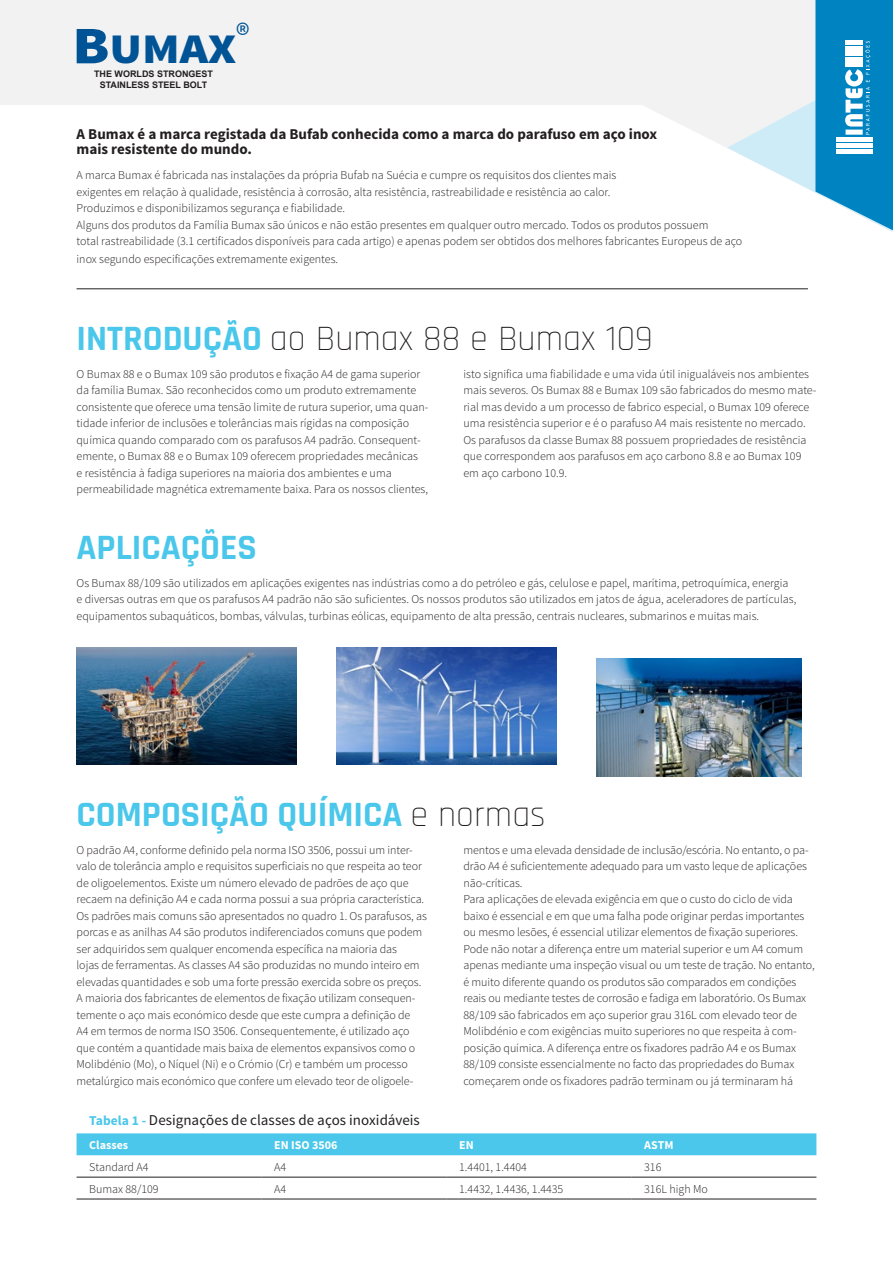
<style>
.page{position:relative;width:893px;height:1263px;background:#fff}
.page>*{position:absolute;margin:0;border:0;box-sizing:border-box;transform-origin:0 0}
.t1{font:900 42.3px "Source Sans Pro";color:#005496;scale:1.15 1}
.t2{font:700 36px "Rajdhani";color:#4ac7ea}
.t3{font:300 36px "Rajdhani";color:#231f20}
.t4{font:700 15px/15px "Source Sans Pro";color:#231f20}
.t5{font:15px "Source Sans Pro";letter-spacing:.005em;color:#231f20}
.t6{font:300 12px/16.5px "Source Sans Pro";letter-spacing:-.005em;color:#231f20}
.t7{font:700 12px "Source Sans Pro";color:#fff}
.t8{font:700 9px/10.8px "Arial";color:#231f20;text-align:center}
.s1{font-size:52.8px}
.s2{font-weight:700;color:#4ac7ea}
.s3{font-weight:300;color:#231f20}
.s4{font-weight:700;font-size:13.5px;color:#4ac7ea}
</style>
<div class="page">
<div style="left:0;top:0;width:893px;height:104px;background:#f2f2f3"></div>
<svg style="left:640px;top:104px;width:87px;height:43px;fill:#f2f2f3"></svg>
<hr style="left:77px;top:288px;width:731px;height:1px;background:#231f20">
<img style="left:77px;top:647px;width:220px;height:118px">
<img style="left:336px;top:647px;width:221px;height:118px">
<img style="left:596px;top:659px;width:206px;height:117px">
<svg style="left:77px;top:1155px;width:739px;height:44px"></svg>
<div style="left:77px;top:1133px;width:739px;height:22px;background:#4ac7ea"></div>
<hr style="left:77px;top:1177px;width:184px;height:1px;background:#231f20">
<hr style="left:261px;top:1177px;width:185px;height:1px;background:#231f20">
<hr style="left:446px;top:1177px;width:185px;height:1px;background:#231f20">
<hr style="left:631px;top:1177px;width:185px;height:1px;background:#231f20">
<hr style="left:77px;top:1199px;width:184px;height:1px;background:#231f20">
<hr style="left:261px;top:1199px;width:185px;height:1px;background:#231f20">
<hr style="left:446px;top:1199px;width:185px;height:1px;background:#231f20">
<hr style="left:631px;top:1199px;width:185px;height:1px;background:#231f20">
<svg style="left:727px;top:0;width:166px;height:232px"></svg>
<hr style="left:836px;top:149px;width:36px;height:4px;background:#fff">
<div style="left:836px;top:143px;width:36px;height:5px;background:#fff"></div>
<hr style="left:836px;top:138px;width:36px;height:4px;background:#fff">
<h1 class="t1" style="left:72px;top:22px;width:156px"><span class="s1">B</span>UMAX<sup>®</sup></h1>
<p class="t8" style="left:94px;top:68px;width:121px">THE WORLDS STRONGEST<br>STAINLESS STEEL BOLT</p>
<p class="t4" style="left:77px;top:127px;width:582px">A Bumax é a marca registada da Bufab conhecida como a marca do parafuso em aço inox mais resistente do mundo.</p>
<p class="t6" style="left:77px;top:167px;width:667px">A marca Bumax é fabricada nas instalações da própria Bufab na Suécia e cumpre os requisitos dos clientes mais<br>exigentes em relação à qualidade, resistência à corrosão, alta resistência, rastreabilidade e resistência ao calor.<br>Produzimos e disponibilizamos segurança e fiabilidade.<br>Alguns dos produtos da Família Bumax são únicos e não estão presentes em qualquer outro mercado. Todos os produtos possuem<br>total rastreabilidade (3.1 certificados disponíveis para cada artigo) e apenas podem ser obtidos dos melhores fabricantes Europeus de aço</p>
<p class="t6" style="left:77px;top:251px;width:263px">inox segundo especificações extremamente exigentes.</p>
<h2 class="t3" style="left:77px;top:319px;width:578px"><span class="s2">INTRODUÇÃO</span> ao Bumax 88 e Bumax 109</h2>
<p class="t6" style="left:77px;top:365px;width:353px">O Bumax 88 e o Bumax 109 são produtos e fixação A4 de gama superior da família Bumax. São reconhecidos como um produto extremamente consistente que oferece uma tensão limite de rutura superior, uma quan&shy;tidade inferior de inclusões e tolerâncias mais rígidas na composição química quando comparado com os parafusos A4 padrão. Consequent&shy;emente, o Bumax 88 e o Bumax 109 oferecem propriedades mecânicas<br>e resistência à fadiga superiores na maioria dos ambientes e uma permeabilidade magnética extremamente baixa. Para os nossos clientes,</p>
<p class="t6" style="left:463px;top:365px;width:354px">isto significa uma fiabilidade e uma vida útil inigualáveis nos ambientes mais severos. Os Bumax 88 e Bumax 109 são fabricados do mesmo mate&shy;rial mas devido a um processo de fabrico especial, o Bumax 109 oferece uma resistência superior e é o parafuso A4 mais resistente no mercado.<br>Os parafusos da classe Bumax 88 possuem propriedades de resistência que correspondem aos parafusos em aço carbono 8.8 e ao Bumax 109 em aço carbono 10.9.</p>
<h2 class="t2" style="left:77px;top:526px;width:182px">APLICAÇÕES</h2>
<p class="t6" style="left:77px;top:574px;width:721px">Os Bumax 88/109 são utilizados em aplicações exigentes nas indústrias como a do petróleo e gás, celulose e papel, marítima, petroquímica, energia e diversas outras em que os parafusos A4 padrão não são suficientes. Os nossos produtos são utilizados em jatos de água, aceleradores de partículas, equipamentos subaquáticos, bombas, válvulas, turbinas eólicas, equipamento de alta pressão, centrais nucleares, submarinos e muitas mais.</p>
<h2 class="t2" style="left:77px;top:793px;width:471px">COMPOSIÇÃO QUÍMICA <span class="s3">e normas</span></h2>
<p class="t6" style="left:77px;top:841px;width:352px">O padrão A4, conforme definido pela norma ISO 3506, possui um inter&shy;valo de tolerância amplo e requisitos superficiais no que respeita ao teor de oligoelementos. Existe um número elevado de padrões de aço que recaem na definição A4 e cada norma possui a sua própria característica.<br>Os padrões mais comuns são apresentados no quadro 1. Os parafusos, as porcas e as anilhas A4 são produtos indiferenciados comuns que podem ser adquiridos sem qualquer encomenda específica na maioria das<br>lojas de ferramentas. As classes A4 são produzidas no mundo inteiro em elevadas quantidades e sob uma forte pressão exercida sobre os preços.<br>A maioria dos fabricantes de elementos de fixação utilizam consequen&shy;temente o aço mais económico desde que este cumpra a definição de<br>A4 em termos de norma ISO 3506. Consequentemente, é utilizado aço que contém a quantidade mais baixa de elementos expansivos como o Molibdénio (Mo), o Níquel (Ni) e o Crómio (Cr) e também um processo metalúrgico mais económico que confere um elevado teor de oligoele-</p>
<p class="t6" style="left:463px;top:841px;width:353px">mentos e uma elevada densidade de inclusão/escória. No entanto, o pa&shy;drão A4 é suficientemente adequado para um vasto leque de aplicações não-críticas.<br>Para aplicações de elevada exigência em que o custo do ciclo de vida baixo é essencial e em que uma falha pode originar perdas importantes ou mesmo lesões, é essencial utilizar elementos de fixação superiores.<br>Pode não notar a diferença entre um material superior e um A4 comum apenas mediante uma inspeção visual ou um teste de tração. No entanto, é muito diferente quando os produtos são comparados em condições reais ou mediante testes de corrosão e fadiga em laboratório. Os Bumax 88/109 são fabricados em aço superior grau 316L com elevado teor de Molibdénio e com exigências muito superiores no que respeita à com&shy;posição química. A diferença entre os fixadores padrão A4 e os Bumax 88/109 consiste essencialmente no facto das propriedades do Bumax começarem onde os fixadores padrão terminam ou já terminaram há</p>
<p class="t5" style="left:89px;top:1110px;width:332px"><span class="s4">Tabela 1 -</span> Designações de classes de aços inoxidáveis</p>
<p class="t7" style="left:89px;top:1137px;width:40px">Classes</p>
<p class="t7" style="left:274px;top:1137px;width:65px">EN ISO 3506</p>
<p class="t7" style="left:459px;top:1137px;width:16px">EN</p>
<p class="t7" style="left:644px;top:1137px;width:31px">ASTM</p>
<p class="t6" style="left:89px;top:1158px;width:61px">Standard A4</p>
<p class="t6" style="left:274px;top:1158px;width:14px">A4</p>
<p class="t6" style="left:459px;top:1158px;width:69px">1.4401, 1.4404</p>
<p class="t6" style="left:644px;top:1158px;width:19px">316</p>
<p class="t6" style="left:89px;top:1180px;width:71px">Bumax 88/109</p>
<p class="t6" style="left:274px;top:1180px;width:14px">A4</p>
<p class="t6" style="left:459px;top:1180px;width:106px">1.4432, 1.4436, 1.4435</p>
<p class="t6" style="left:644px;top:1180px;width:65px">316L high Mo</p>
</div>
